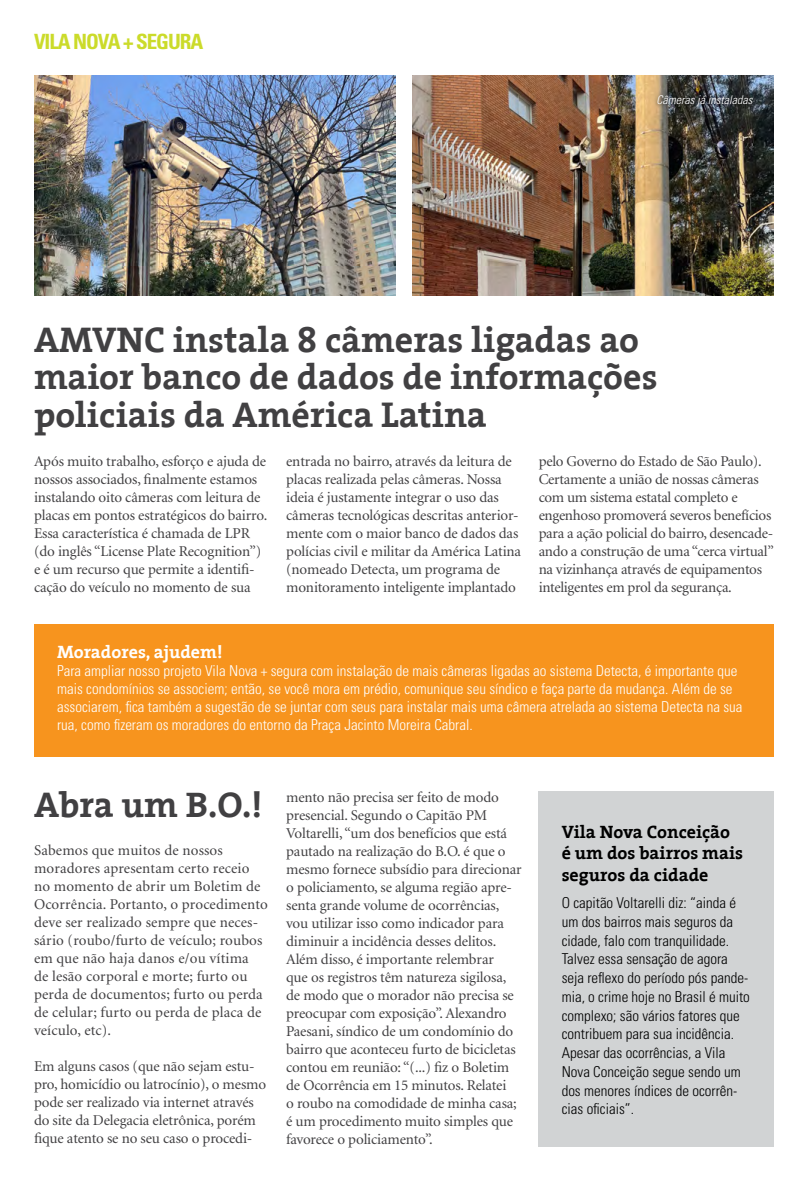
<style>
.page{position:relative;width:808px;height:1191px;background:#fff}
.page>*{position:absolute;margin:0;border:0;box-sizing:border-box;transform-origin:0 0}
.t1{font:700 36px/37.5px "The Serif";color:#414042}
.t2{font:700 condensed 21px "Univers";letter-spacing:-.05em;color:#cbdb2a}
.t3{font:700 18px/21.6px "The Serif";color:#000}
.t4{font:700 18px "The Serif";color:#fff}
.t5{font:15px/18px "Minion";letter-spacing:-.01em;color:#414042}
.t6{font:300 condensed 15px/18px "Univers";color:#fff}
.t7{font:300 condensed 15px/18.8px "Univers";color:#000}
.t8{font:15px/18px "Minion";letter-spacing:.01em;color:#414042}
.t9{font:italic 300 condensed 12px "Univers";color:#fff}
</style>
<div class="page">
<div style="left:34px;top:624px;width:740px;height:133px;background:#f7941e"></div>
<div style="left:539px;top:791px;width:235px;height:355px;background:#d1d3d4"></div>
<img style="left:34px;top:76px;width:362px;height:219px">
<img style="left:412px;top:76px;width:362px;height:219px">
<div style="left:653px;top:92px;width:103px;height:18px;background:#000;opacity:.8"></div>
<h2 class="t2" style="left:34px;top:29px;width:171px">VILA NOVA + SEGURA</h2>
<p class="t9" style="left:657px;top:93px;width:97px">Câmeras já instaladas</p>
<h1 class="t1" style="left:34px;top:320px;width:625px">AMVNC instala 8 câmeras ligadas ao maior banco de dados de informações policiais da América Latina</h1>
<p class="t5" style="left:34px;top:453px;width:235px">Após muito trabalho, esforço e ajuda de nossos associados, finalmente estamos instalando oito câmeras com leitura de placas em pontos estratégicos do bairro.<br>Essa característica é chamada de LPR (do inglês “License Plate Recognition”) e é um recurso que permite a identifi&shy;cação do veículo no momento de sua</p>
<p class="t5" style="left:286px;top:453px;width:236px">entrada no bairro, através da leitura de placas realizada pelas câmeras. Nossa ideia é justamente integrar o uso das câmeras tecnológicas descritas anterior&shy;mente com o maior banco de dados das polícias civil e militar da América Latina (nomeado Detecta, um programa de monitoramento inteligente implantado</p>
<p class="t5" style="left:539px;top:453px;width:237px">pelo Governo do Estado de São Paulo).<br>Certamente a união de nossas câmeras com um sistema estatal completo e engenhoso promoverá severos benefícios para a ação policial do bairro, desencade&shy;ando a construção de uma “cerca virtual” na vizinhança através de equipamentos inteligentes em prol da segurança.</p>
<p class="t4" style="left:57px;top:636px;width:167px">Moradores, ajudem!</p>
<p class="t6" style="left:57px;top:661px;width:687px">Para ampliar nosso projeto Vila Nova + segura com instalação de mais câmeras ligadas ao sistema Detecta, é importante que mais condomínios se associem; então, se você mora em prédio, comunique seu síndico e faça parte da mudança. Além de se associarem, fica também a sugestão de se juntar com seus para instalar mais uma câmera atrelada ao sistema Detecta na sua rua, como fizeram os moradores do entorno da Praça Jacinto Moreira Cabral.</p>
<h1 class="t1" style="left:34px;top:785px;width:230px">Abra um B.O.!</h1>
<p class="t8" style="left:34px;top:842px;width:235px">Sabemos que muitos de nossos moradores apresentam certo receio no momento de abrir um Boletim de Ocorrência. Portanto, o procedimento deve ser realizado sempre que neces&shy;sário (roubo/furto de veículo; roubos em que não haja danos e/ou vítima<br>de lesão corporal e morte; furto ou perda de documentos; furto ou perda de celular; furto ou perda de placa de veículo, etc).</p>
<p class="t5" style="left:34px;top:1058px;width:234px">Em alguns casos (que não sejam estu&shy;pro, homicídio ou latrocínio), o mesmo pode ser realizado via internet através do site da Delegacia eletrônica, porém fique atento se no seu caso o procedi-</p>
<p class="t5" style="left:286px;top:788px;width:237px">mento não precisa ser feito de modo presencial. Segundo o Capitão PM Voltarelli, “um dos benefícios que está pautado na realização do B.O. é que o mesmo fornece subsídio para direcionar o policiamento, se alguma região apre&shy;senta grande volume de ocorrências, vou utilizar isso como indicador para diminuir a incidência desses delitos.<br>Além disso, é importante relembrar<br>que os registros têm natureza sigilosa, de modo que o morador não precisa se preocupar com exposição”. Alexandro Paesani, síndico de um condomínio do bairro que aconteceu furto de bicicletas contou em reunião: “(...) fiz o Boletim de Ocorrência em 15 minutos. Relatei<br>o roubo na comodidade de minha casa; é um procedimento muito simples que favorece o policiamento”.</p>
<p class="t3" style="left:562px;top:820px;width:183px">Vila Nova Conceição é um dos bairros mais seguros da cidade</p>
<p class="t7" style="left:562px;top:893px;width:190px">O capitão Voltarelli diz: “ainda é um dos bairros mais seguros da cidade, falo com tranquilidade.<br>Talvez essa sensação de agora seja reflexo do período pós pande&shy;mia, o crime hoje no Brasil é muito complexo; são vários fatores que contribuem para sua incidência.<br>Apesar das ocorrências, a Vila<br>Nova Conceição segue sendo um dos menores índices de ocorrên&shy;cias oficiais”.</p>
</div>
